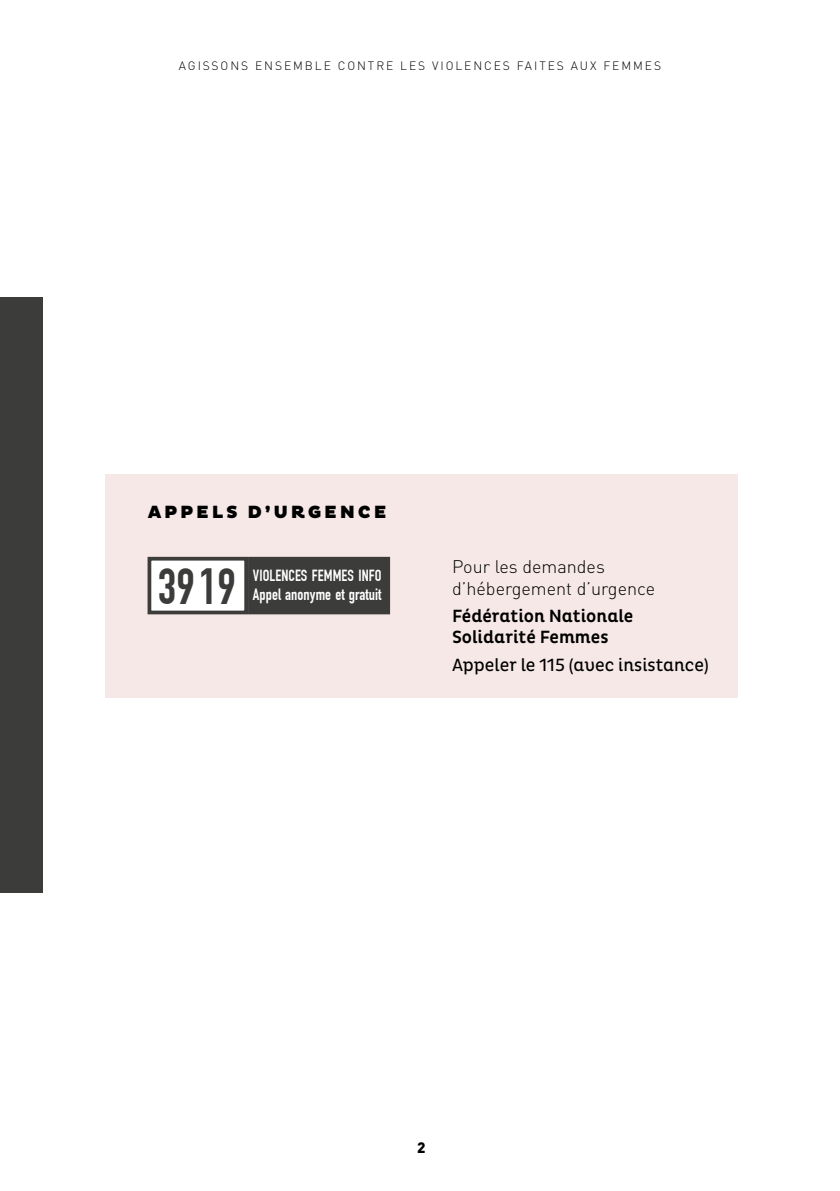
<style>
.page{position:relative;width:840px;height:1191px;background:#fff}
.page>*{position:absolute;margin:0;border:0;box-sizing:border-box;transform-origin:0 0}
.t1{font:700 49.6px "DIN Condensed";color:#3c3c3b}
.Corps_de_texte{font:300 18px/21.6px "DIN";color:#000}
.Corps_de_texte-2{font:500 18px/21.6px "Pluto Cond";color:#000}
.Corps_de_texte-3{font:18px "Pluto Cond";color:#000}
.Sous-titre{font:900 18px "Pluto";letter-spacing:.155em;color:#000}
.t2{font:700 16px "DIN Condensed";letter-spacing:.005em;color:#fff}
.t3{font:700 15.8px "DIN Condensed";letter-spacing:.005em;color:#fff}
.Corps_de_texte-4{font:900 15px "DIN";color:#000}
.Nom_de_la_société_Ti{font:300 12px "DIN";letter-spacing:.16em;color:#000}
</style>
<div class="page">
<div style="left:0;top:297px;width:42px;height:595px;background:#3c3c3b"></div>
<div style="left:105px;top:474px;width:632px;height:223px;background:#f6e8e6"></div>
<div style="left:147px;top:557px;width:101px;height:57px;background:#fff;border:4px solid #3c3c3b"></div>
<div style="left:248px;top:557px;width:142px;height:57px;background:#3c3c3b"></div>
<p class="Nom_de_la_société_Ti" style="left:179px;top:58px;width:483px">AGISSONS ENSEMBLE CONTRE LES VIOLENCES FAITES AUX FEMMES</p>
<p class="Sous-titre" style="left:148px;top:502px;width:240px">APPELS D’URGENCE</p>
<p class="t1" style="left:158px;top:557px;width:79px">3919</p>
<p class="t3" style="left:253px;top:566px;width:130px">VIOLENCES FEMMES INFO</p>
<p class="t2" style="left:253px;top:585px;width:130px">Appel anonyme et gratuit</p>
<p class="Corps_de_texte" style="left:452px;top:555px;width:204px">Pour les demandes d’hébergement d’urgence</p>
<p class="Corps_de_texte-2" style="left:452px;top:605px;width:183px">Fédération Nationale<br>Solidarité Femmes</p>
<p class="Corps_de_texte-3" style="left:452px;top:654px;width:258px">Appeler le 115 (avec insistance)</p>
<p class="Corps_de_texte-4" style="left:417px;top:1137px;width:10px">2</p>
</div>
